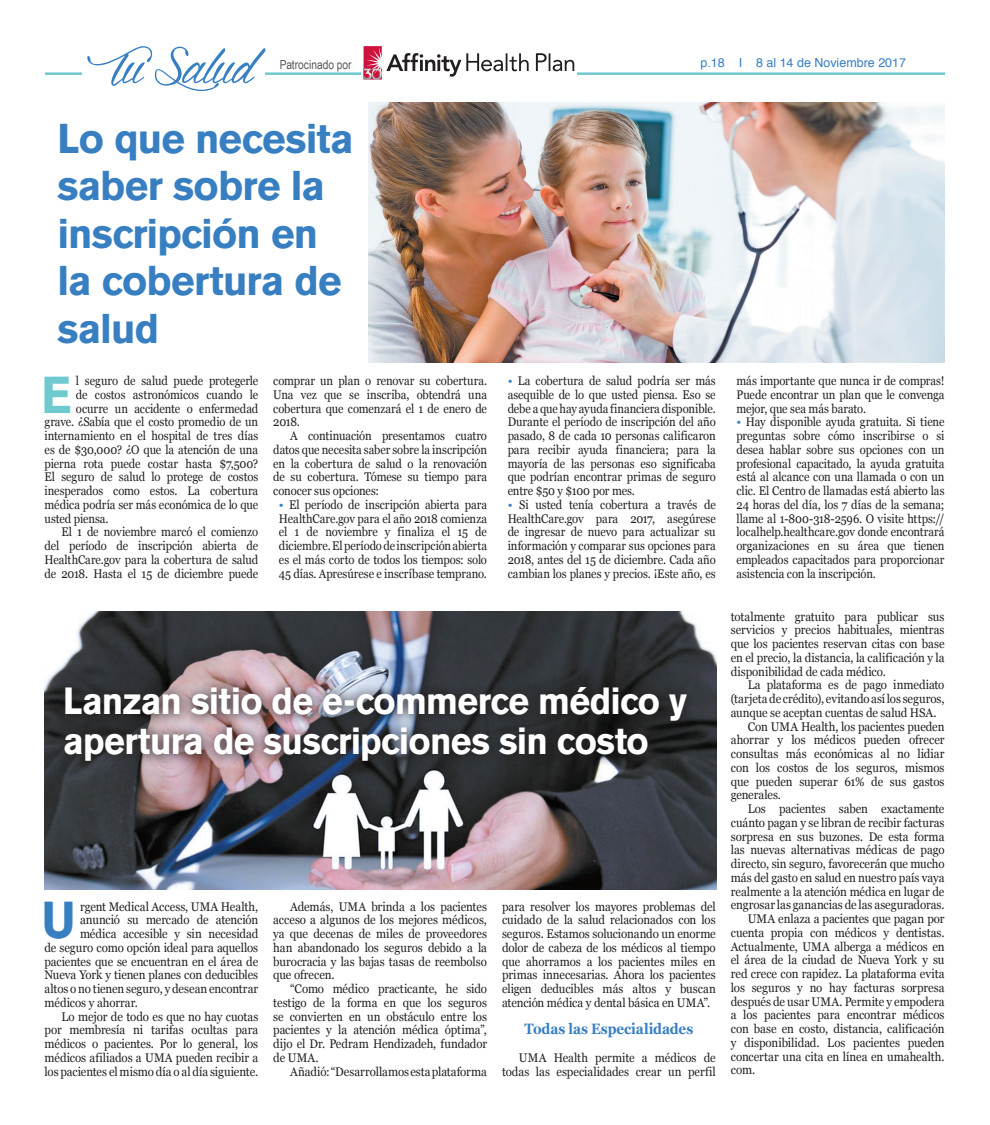
<style>
.page{position:relative;width:990px;height:1125px;background:#fff}
.page>*{position:absolute;margin:0;border:0;box-sizing:border-box;transform-origin:0 0}
.t1{font:112.5px "Dragonis Coming";color:#387fc2}
.t2{font:700 51.5px "Akzidenz Grotesk BE";color:#387fc2;scale:.9 1}
.t3{font:700 51.5px "Akzidenz Grotesk BE";color:#6ecace;scale:.9 1}
.t4{font:700 41.25px/47.5px "Akzidenz Grotesk BE";letter-spacing:-.02em;color:#387fc2}
.t5{font:700 37.5px/40px "Akzidenz Grotesk BE";letter-spacing:-.02em;color:#fff;scale:.95 1}
.t6{font:700 15px "Georgia";letter-spacing:-.005em;color:#387fc2;scale:.9 1}
.t7{font:12.5px/13.8px "Georgia";letter-spacing:-.005em;color:#231f20;text-align:justify;scale:.92 1}
.t8{font:12.5px/13.8px "Georgia";letter-spacing:-.005em;color:#231f20;text-align:justify;scale:.9 1}
.t9{font:12.5px "Helvetica";color:#387fc2}
.t10{font:12.5px "Arial Narrow";color:#57585a}
.s1{color:#387fc2}
</style>
<div class="page">
<hr style="left:45px;top:72px;width:900px;height:3px;background:#6fcace">
<svg style="left:361px;top:46px;width:216px;height:34px"></svg>
<svg style="left:364px;top:46px;width:210px;height:33px"></svg>
<div style="left:83px;top:7px;width:182px;height:86px;background:#fff"></div>
<img style="left:369px;top:102px;width:576px;height:261px">
<img style="left:45px;top:611px;width:671px;height:279px">
<div style="left:53px;top:676px;width:645px;height:97px;background:#231f20;opacity:.88"></div>
<h1 class="t1" style="left:94px;top:-22px;width:162px">Tu Salud</h1>
<p class="t10" style="left:280px;top:55px;width:73px">Patrocinado por</p>
<h3 class="t4" style="left:58px;top:115px;width:298px">Lo que necesita saber sobre la inscripción en la cobertura de salud</h3>
<h2 class="t3" style="left:41px;top:365px;width:35px">E</h2>
<p class="t8" style="left:76px;top:373px;width:204px">l seguro de salud puede protegerle</p>
<p class="t8" style="left:76px;top:387px;width:204px">de costos astronómicos cuando le</p>
<p class="t8" style="left:76px;top:401px;width:204px">ocurre un accidente o enfermedad</p>
<p class="t8" style="left:45px;top:415px;width:239px">grave. ¿Sabía que el costo promedio de un</p>
<p class="t8" style="left:45px;top:428px;width:239px">internamiento en el hospital de tres días</p>
<p class="t8" style="left:45px;top:442px;width:239px">es de $30,000? ¿O que la atención de una</p>
<p class="t8" style="left:45px;top:456px;width:239px">pierna rota puede costar hasta $7,500?</p>
<p class="t8" style="left:45px;top:470px;width:239px">El seguro de salud lo protege de costos</p>
<p class="t8" style="left:45px;top:483px;width:239px">inesperados como estos. La cobertura</p>
<p class="t8" style="left:45px;top:497px;width:239px">médica podría ser más económica de lo que</p>
<p class="t8" style="left:45px;top:511px;width:73px">usted piensa.</p>
<p class="t8" style="left:61px;top:525px;width:220px">El 1 de noviembre marcó el comienzo</p>
<p class="t8" style="left:45px;top:538px;width:239px">del período de inscripción abierta de</p>
<p class="t8" style="left:45px;top:552px;width:239px">HealthCare.gov para la cobertura de salud</p>
<p class="t8" style="left:45px;top:566px;width:239px">de 2018. Hasta el 15 de diciembre puede</p>
<p class="t8" style="left:273px;top:373px;width:239px">comprar un plan o renovar su cobertura.<br>Una vez que se inscriba, obtendrá una cobertura que comenzará el 1 de enero de 2018.</p>
<p class="t8" style="left:273px;top:428px;width:239px;text-indent:17px">A continuación presentamos cuatro datos que necesita saber sobre la inscripción en la cobertura de salud o la renovación de su cobertura. Tómese su tiempo para conocer sus opciones:</p>
<p class="t8" style="left:279px;top:497px;width:233px"><span class="s1">•</span> El período de inscripción abierta para HealthCare.gov para el año 2018 comienza el 1 de noviembre y finaliza el 15 de diciembre. El período de inscripción abierta es el más corto de todos los tiempos: solo 45 días. Apresúrese e inscríbase temprano.</p>
<p class="t9" style="left:700px;top:53px;width:207px">p.18 I 8 al 14 de Noviembre 2017</p>
<p class="t8" style="left:508px;top:373px;width:233px"><span class="s1">•</span> La cobertura de salud podría ser más asequible de lo que usted piensa. Eso se debe a que hay ayuda financiera disponible.<br>Durante el período de inscripción del año pasado, 8 de cada 10 personas calificaron para recibir ayuda financiera; para la mayoría de las personas eso significaba que podrían encontrar primas de seguro entre $50 y $100 por mes.</p>
<p class="t8" style="left:508px;top:497px;width:233px"><span class="s1">•</span> Si usted tenía cobertura a través de HealthCare.gov para 2017, asegúrese de ingresar de nuevo para actualizar su información y comparar sus opciones para 2018, antes del 15 de diciembre. Cada año cambian los planes y precios. ¡Este año, es</p>
<p class="t8" style="left:736px;top:373px;width:233px">más importante que nunca ir de compras!<br>Puede encontrar un plan que le convenga mejor, que sea más barato.</p>
<p class="t8" style="left:736px;top:415px;width:233px"><span class="s1">•</span> Hay disponible ayuda gratuita. Si tiene preguntas sobre cómo inscribirse o si desea hablar sobre sus opciones con un profesional capacitado, la ayuda gratuita está al alcance con una llamada o con un clic. El Centro de llamadas está abierto las 24 horas del día, los 7 días de la semana; llame al 1-800-318-2596. O visite https:// localhelp.healthcare.gov donde encontrará organizaciones en su área que tienen empleados capacitados para proporcionar asistencia con la inscripción.</p>
<h3 class="t5" style="left:63px;top:682px;width:658px">Lanzan sitio de e-commerce médico y apertura de suscripciones sin costo</h3>
<h2 class="t2" style="left:42px;top:890px;width:39px">U</h2>
<p class="t7" style="left:80px;top:899px;width:195px">rgent Medical Access, UMA Health,</p>
<p class="t7" style="left:80px;top:913px;width:195px">anunció su mercado de atención</p>
<p class="t7" style="left:80px;top:926px;width:195px">médica accesible y sin necesidad</p>
<p class="t7" style="left:45px;top:940px;width:234px">de seguro como opción ideal para aquellos</p>
<p class="t7" style="left:45px;top:954px;width:234px">pacientes que se encuentran en el área de</p>
<p class="t7" style="left:45px;top:968px;width:234px">Nueva York y tienen planes con deducibles</p>
<p class="t7" style="left:45px;top:981px;width:234px">altos o no tienen seguro, y desean encontrar</p>
<p class="t7" style="left:45px;top:995px;width:103px">médicos y ahorrar.</p>
<p class="t7" style="left:61px;top:1009px;width:215px">Lo mejor de todo es que no hay cuotas</p>
<p class="t7" style="left:45px;top:1023px;width:234px">por membresía ni tarifas ocultas para</p>
<p class="t7" style="left:45px;top:1036px;width:234px">médicos o pacientes. Por lo general, los</p>
<p class="t7" style="left:45px;top:1050px;width:234px">médicos afiliados a UMA pueden recibir a</p>
<p class="t7" style="left:45px;top:1064px;width:234px">los pacientes el mismo día o al día siguiente.</p>
<p class="t7" style="left:273px;top:899px;width:234px;text-indent:17px">Además, UMA brinda a los pacientes acceso a algunos de los mejores médicos, ya que decenas de miles de proveedores han abandonado los seguros debido a la burocracia y las bajas tasas de reembolso que ofrecen.</p>
<p class="t7" style="left:273px;top:981px;width:234px;text-indent:17px">“Como médico practicante, he sido testigo de la forma en que los seguros se convierten en un obstáculo entre los pacientes y la atención médica óptima”, dijo el Dr. Pedram Hendizadeh, fundador de UMA.</p>
<p class="t7" style="left:290px;top:1064px;width:216px">Añadió: “Desarrollamos esta plataforma</p>
<p class="t7" style="left:502px;top:899px;width:234px">para resolver los mayores problemas del cuidado de la salud relacionados con los seguros. Estamos solucionando un enorme dolor de cabeza de los médicos al tiempo que ahorramos a los pacientes miles en primas innecesarias. Ahora los pacientes eligen deducibles más altos y buscan atención médica y dental básica en UMA”.</p>
<p class="t6" style="left:525px;top:1018px;width:189px">Todas las Especialidades</p>
<p class="t7" style="left:502px;top:1050px;width:234px;text-align:right">UMA Health permite a médicos de todas las especialidades crear un perfil</p>
<p class="t7" style="left:731px;top:609px;width:234px">totalmente gratuito para publicar sus servicios y precios habituales, mientras que los pacientes reservan citas con base en el precio, la distancia, la calificación y la disponibilidad de cada médico.</p>
<p class="t7" style="left:748px;top:678px;width:215px">La plataforma es de pago inmediato</p>
<p class="t7" style="left:731px;top:692px;width:234px">(tarjeta de crédito), evitando así los seguros,</p>
<p class="t7" style="left:731px;top:705px;width:225px">aunque se aceptan cuentas de salud HSA.</p>
<p class="t7" style="left:748px;top:719px;width:215px">Con UMA Health, los pacientes pueden</p>
<p class="t7" style="left:731px;top:733px;width:234px">ahorrar y los médicos pueden ofrecer</p>
<p class="t7" style="left:731px;top:747px;width:234px">consultas más económicas al no lidiar</p>
<p class="t7" style="left:731px;top:760px;width:234px">con los costos de los seguros, mismos</p>
<p class="t7" style="left:731px;top:774px;width:234px">que pueden superar 61% de sus gastos</p>
<p class="t7" style="left:731px;top:788px;width:56px">generales.</p>
<p class="t7" style="left:748px;top:802px;width:215px">Los pacientes saben exactamente</p>
<p class="t7" style="left:731px;top:815px;width:234px">cuánto pagan y se libran de recibir facturas</p>
<p class="t7" style="left:731px;top:829px;width:234px">sorpresa en sus buzones. De esta forma</p>
<p class="t7" style="left:731px;top:843px;width:234px">las nuevas alternativas médicas de pago</p>
<p class="t7" style="left:731px;top:857px;width:234px">directo, sin seguro, favorecerán que mucho</p>
<p class="t7" style="left:731px;top:870px;width:234px">más del gasto en salud en nuestro país vaya</p>
<p class="t7" style="left:731px;top:884px;width:234px">realmente a la atención médica en lugar de</p>
<p class="t7" style="left:731px;top:898px;width:234px">engrosar las ganancias de las aseguradoras.</p>
<p class="t7" style="left:748px;top:912px;width:216px">UMA enlaza a pacientes que pagan por</p>
<p class="t7" style="left:731px;top:925px;width:234px">cuenta propia con médicos y dentistas.</p>
<p class="t7" style="left:731px;top:939px;width:234px">Actualmente, UMA alberga a médicos en</p>
<p class="t7" style="left:731px;top:953px;width:234px">el área de la ciudad de Nueva York y su</p>
<p class="t7" style="left:731px;top:967px;width:234px">red crece con rapidez. La plataforma evita</p>
<p class="t7" style="left:731px;top:980px;width:234px">los seguros y no hay facturas sorpresa</p>
<p class="t7" style="left:731px;top:994px;width:234px">después de usar UMA. Permite y empodera</p>
<p class="t7" style="left:731px;top:1008px;width:234px">a los pacientes para encontrar médicos</p>
<p class="t7" style="left:731px;top:1022px;width:234px">con base en costo, distancia, calificación</p>
<p class="t7" style="left:731px;top:1035px;width:234px">y disponibilidad. Los pacientes pueden</p>
<p class="t7" style="left:731px;top:1049px;width:234px">concertar una cita en línea en umahealth.</p>
<p class="t7" style="left:731px;top:1063px;width:28px">com.</p>
</div>
